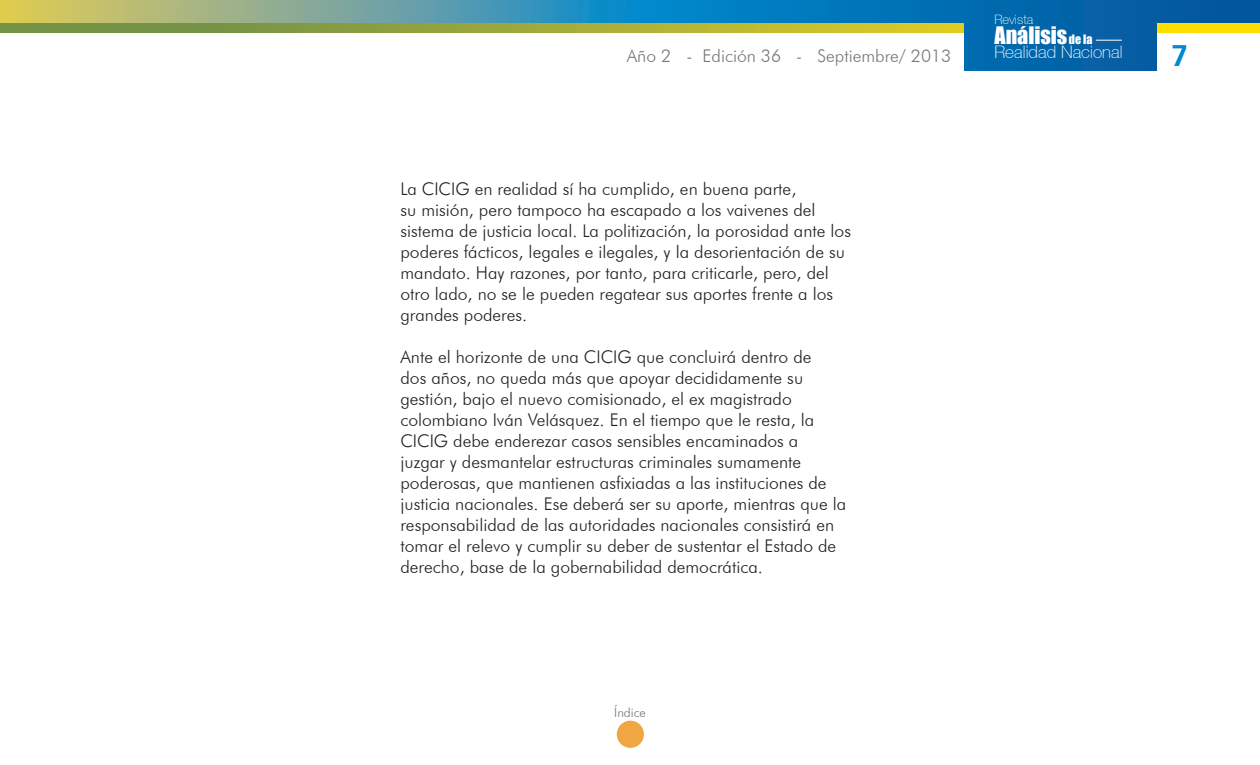
<style>
.page{position:relative;width:1260px;height:765px;background:#fff}
.page>*{position:absolute;margin:0;border:0;box-sizing:border-box;transform-origin:0 0}
.t1{font:700 31.25px "Carto Gothic Std";color:#018bce}
.t2{font:22.12px "Impact";color:#fff}
.t3{font:300 17.5px/21px "Futura BT";color:#231f20}
.t4{font:300 17.5px "Futura BT";color:#76787b}
.t5{font:100 17.12px "Helvetica 35";color:#fff}
.t6{font:100 12.88px "Helvetica 35";color:#fff}
.t7{font:300 12.75px "Futura BT";color:#757679}
.s1{font-size:11.88px}
</style>
<div class="page">
<svg style="left:0;top:0;width:1260px;height:23px;background:#4b93a2"></svg>
<svg style="left:0;top:23px;width:1260px;height:10px;background:#a7ad35"></svg>
<div style="left:617px;top:721px;width:27px;height:27px;background:#f1a644;border-radius:50%"></div>
<div style="left:965px;top:0;width:192px;height:71px;background:#0064a9"></div>
<svg style="left:1096px;top:40px;width:26px;height:1px"></svg>
<p class="t4" style="left:627px;top:45px;width:326px">Año 2 - Edición 36 - Septiembre/ 2013</p>
<p class="t6" style="left:994px;top:12px;width:40px">Revista</p>
<p class="t2" style="left:994px;top:18px;width:100px">Análisis<span class="s1">de la</span></p>
<p class="t5" style="left:994px;top:42px;width:130px">Realidad Nacional</p>
<h1 class="t1" style="left:1171px;top:38px;width:18px">7</h1>
<p class="t3" style="left:400px;top:178px;width:452px">La CICIG en realidad sí ha cumplido, en buena parte,<br>su misión, pero tampoco ha escapado a los vaivenes del sistema de justicia local. La politización, la porosidad ante los poderes fácticos, legales e ilegales, y la desorientación de su mandato. Hay razones, por tanto, para criticarle, pero, del otro lado, no se le pueden regatear sus aportes frente a los grandes poderes.</p>
<p class="t3" style="left:400px;top:346px;width:447px">Ante el horizonte de una CICIG que concluirá dentro de<br>dos años, no queda más que apoyar decididamente su gestión, bajo el nuevo comisionado, el ex magistrado colombiano Iván Velásquez. En el tiempo que le resta, la CICIG debe enderezar casos sensibles encaminados a juzgar y desmantelar estructuras criminales sumamente poderosas, que mantienen asfixiadas a las instituciones de justicia nacionales. Ese deberá ser su aporte, mientras que la responsabilidad de las autoridades nacionales consistirá en tomar el relevo y cumplir su deber de sustentar el Estado de derecho, base de la gobernabilidad democrática.</p>
<p class="t7" style="left:614px;top:705px;width:33px">Índice</p>
</div>
